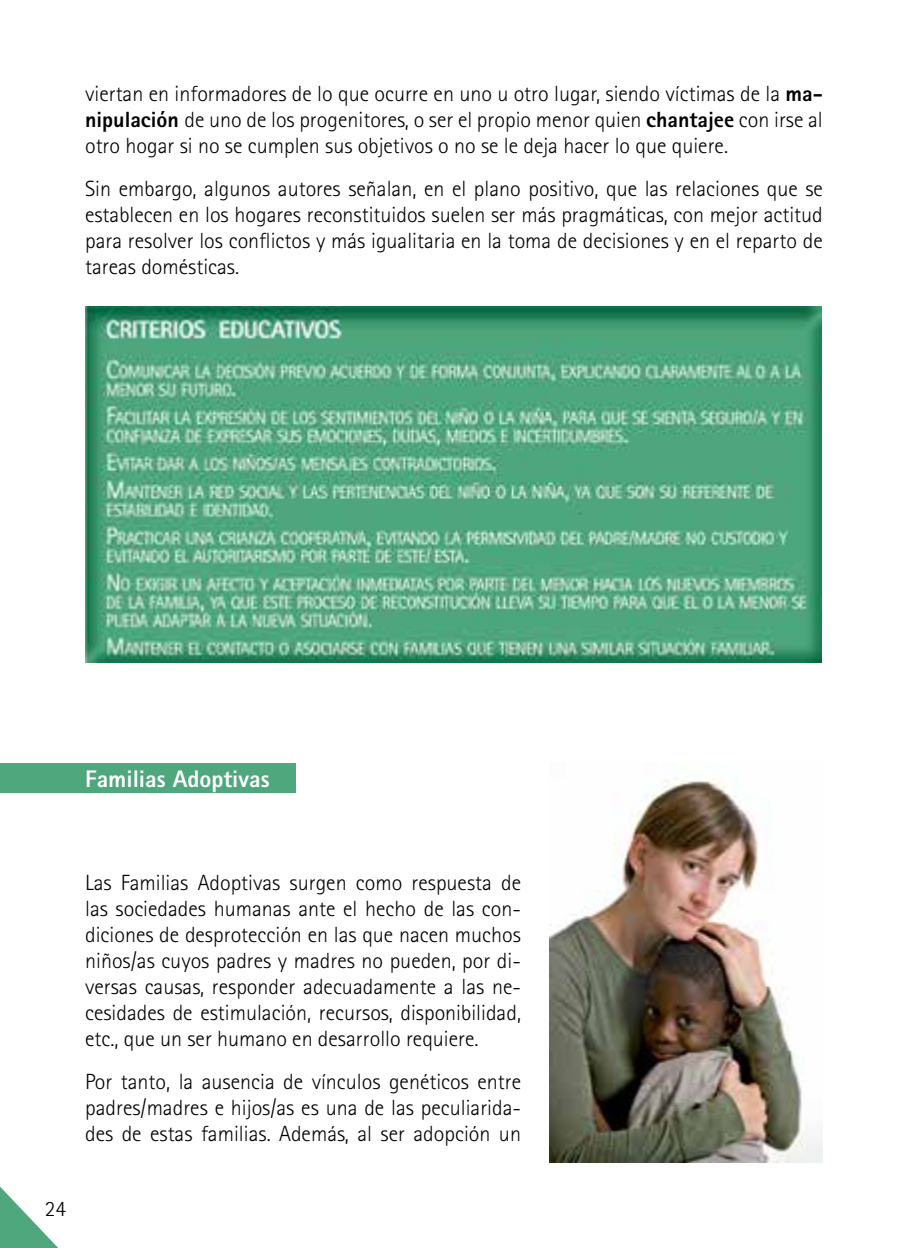
<style>
.page{position:relative;width:908px;height:1248px;background:#fff}
.page>*{position:absolute;margin:0;border:0;box-sizing:border-box;transform-origin:0 0}
.t1{font:800 24px "Rotis Sans Serif Std";color:#fff}
.t2{font:300 22px/26px "Rotis Sans Serif Std";color:#000;text-align:justify}
.t3{font:300 22px "Rotis Sans Serif 45";color:#000}
.s1{font-weight:800}
</style>
<div class="page">
<svg style="left:0;top:1186px;width:57px;height:61px"></svg>
<img style="left:85px;top:306px;width:736px;height:356px">
<div style="left:0;top:763px;width:295px;height:29px;background:#4fa77e"></div>
<img style="left:549px;top:778px;width:273px;height:384px">
<p class="t2" style="left:85px;top:80px;width:739px">viertan en informadores de lo que ocurre en uno u otro lugar, siendo víctimas de la <span class="s1">ma&shy;nipulación</span> de uno de los progenitores, o ser el propio menor quien <span class="s1">chantajee</span> con irse al otro hogar si no se cumplen sus objetivos o no se le deja hacer lo que quiere.</p>
<p class="t2" style="left:85px;top:175px;width:739px">Sin embargo, algunos autores señalan, en el plano positivo, que las relaciones que se establecen en los hogares reconstituidos suelen ser más pragmáticas, con mejor actitud para resolver los conflictos y más igualitaria en la toma de decisiones y en el reparto de tareas domésticas.</p>
<p class="t1" style="left:85px;top:763px;width:186px">Familias Adoptivas</p>
<p class="t2" style="left:85px;top:869px;width:437px">Las Familias Adoptivas surgen como respuesta de las sociedades humanas ante el hecho de las con&shy;diciones de desprotección en las que nacen muchos niños/as cuyos padres y madres no pueden, por di&shy;versas causas, responder adecuadamente a las ne&shy;cesidades de estimulación, recursos, disponibilidad, etc., que un ser humano en desarrollo requiere.</p>
<p class="t2" style="left:85px;top:1068px;width:437px">Por tanto, la ausencia de vínculos genéticos entre padres/madres e hijos/as es una de las peculiarida&shy;des de estas familias. Además, al ser adopción un</p>
<p class="t3" style="left:45px;top:1195px;width:23px">24</p>
</div>
